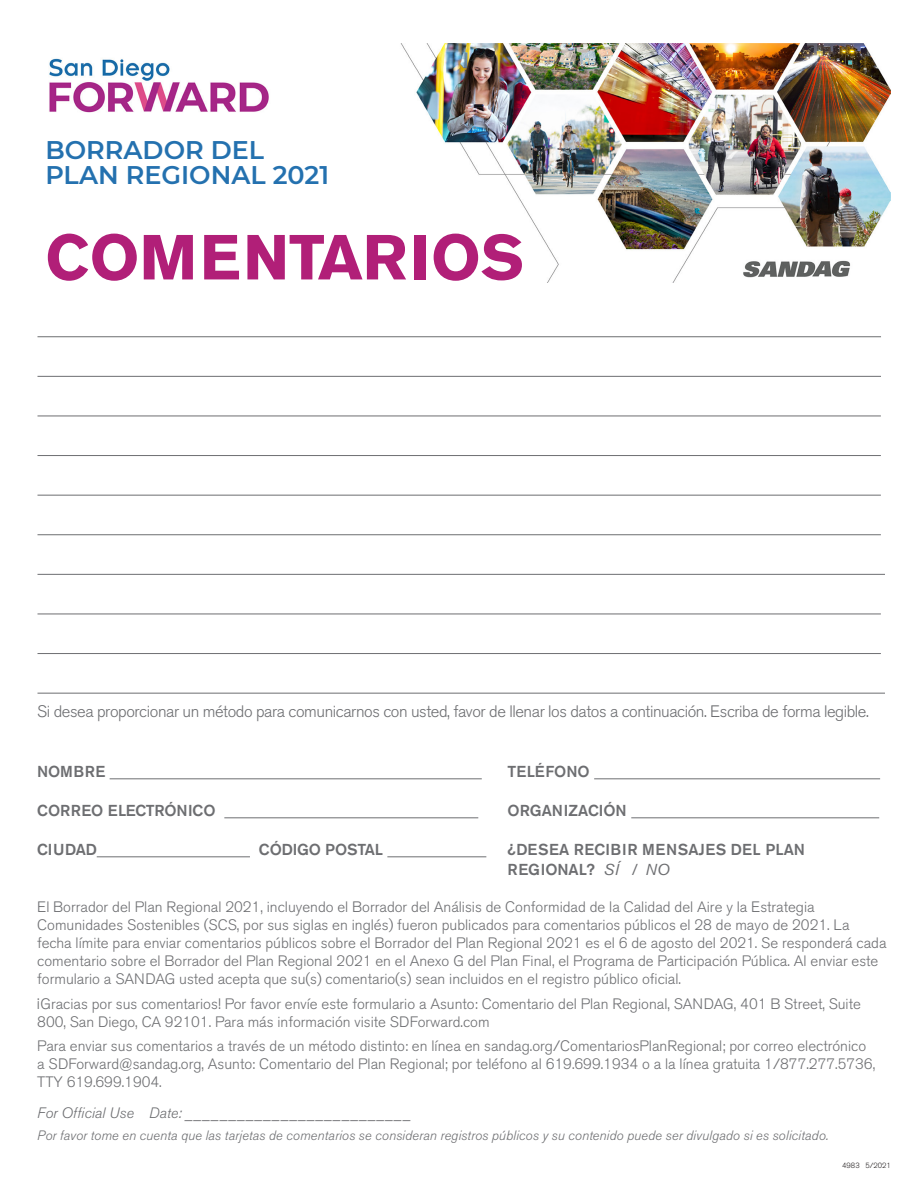
<style>
.page{position:relative;width:918px;height:1188px;background:#fff}
.page>*{position:absolute;margin:0;border:0;box-sizing:border-box;transform-origin:0 0}
.t1{font:700 63px "Akzidenz Grotesk BE";color:#b11f78}
.t2{font:600 25.5px/25.5px "Montserrat";color:#2471af}
.t3{font:300 16.5px "Akzidenz Grotesk BE";letter-spacing:-.025em;color:#6d6e71}
.t4{font:500 15.75px "Akzidenz Grotesk BE";color:#6d6e71}
.t5{font:500 15.75px/19.5px "Akzidenz Grotesk BE";letter-spacing:.02em;color:#6d6e71}
.t6{font:300 15px/18px "Akzidenz Grotesk BE";color:#6d6e71}
.t7{font:italic 300 15px "Akzidenz Grotesk BE";letter-spacing:.005em;color:#6d6e71}
.t8{font:italic 300 13.5px "Akzidenz Grotesk BE";letter-spacing:.01em;color:#6d6e71}
.t9{font:300 7.5px "Akzidenz Grotesk BE";color:#231f20}
.s1{font-weight:400;font-style:italic}
</style>
<div class="page">
<img style="left:49px;top:43px;width:842px;height:239px">
<svg style="left:49px;top:129px;width:498px;height:130px"></svg>
<hr style="left:38px;top:336px;width:843px;height:1px;background:#6d6e71">
<hr style="left:38px;top:376px;width:843px;height:1px;background:#6d6e71">
<hr style="left:38px;top:416px;width:843px;height:1px;background:#6d6e71">
<hr style="left:38px;top:455px;width:843px;height:1px;background:#6d6e71">
<hr style="left:38px;top:495px;width:843px;height:1px;background:#6d6e71">
<hr style="left:38px;top:534px;width:843px;height:1px;background:#6d6e71">
<hr style="left:38px;top:574px;width:847px;height:1px;background:#6d6e71">
<hr style="left:38px;top:614px;width:843px;height:1px;background:#6d6e71">
<hr style="left:38px;top:653px;width:843px;height:1px;background:#6d6e71">
<hr style="left:38px;top:693px;width:847px;height:1px;background:#6d6e71">
<hr style="left:110px;top:778px;width:372px;height:1px;background:#6d6e71">
<hr style="left:224px;top:817px;width:254px;height:1px;background:#6d6e71">
<hr style="left:97px;top:856px;width:153px;height:1px;background:#6d6e71">
<hr style="left:387px;top:856px;width:99px;height:1px;background:#6d6e71">
<hr style="left:594px;top:778px;width:286px;height:1px;background:#6d6e71">
<hr style="left:631px;top:817px;width:248px;height:1px;background:#6d6e71">
<p class="t2" style="left:45px;top:136px;width:285px">BORRADOR DEL<br>PLAN REGIONAL 2021</p>
<p class="t1" style="left:45px;top:221px;width:480px">COMENTARIOS</p>
<p class="t3" style="left:37px;top:702px;width:833px">Si desea proporcionar un método para comunicarnos con usted, favor de llenar los datos a continuación. Escriba de forma legible.</p>
<p class="t4" style="left:37px;top:762px;width:70px">NOMBRE</p>
<p class="t4" style="left:37px;top:801px;width:180px">CORREO ELECTRÓNICO</p>
<p class="t4" style="left:37px;top:840px;width:61px">CIUDAD</p>
<p class="t4" style="left:259px;top:840px;width:126px">CÓDIGO POSTAL</p>
<p class="t4" style="left:508px;top:762px;width:84px">TELÉFONO</p>
<p class="t4" style="left:508px;top:801px;width:121px">ORGANIZACIÓN</p>
<p class="t5" style="left:508px;top:840px;width:299px">¿DESEA RECIBIR MENSAJES DEL PLAN<br>REGIONAL? <span class="s1">SÍ / NO</span></p>
<p class="t6" style="left:37px;top:898px;width:851px">El Borrador del Plan Regional 2021, incluyendo el Borrador del Análisis de Conformidad de la Calidad del Aire y la Estrategia Comunidades Sostenibles (SCS, por sus siglas en inglés) fueron publicados para comentarios públicos el 28 de mayo de 2021. La fecha límite para enviar comentarios públicos sobre el Borrador del Plan Regional 2021 es el 6 de agosto del 2021. Se responderá cada comentario sobre el Borrador del Plan Regional 2021 en el Anexo G del Plan Final, el Programa de Participación Pública. Al enviar este formulario a SANDAG usted acepta que su(s) comentario(s) sean incluidos en el registro público oficial.</p>
<p class="t6" style="left:37px;top:995px;width:825px">¡Gracias por sus comentarios! Por favor envíe este formulario a Asunto: Comentario del Plan Regional, SANDAG, 401 B Street, Suite<br>800, San Diego, CA 92101. Para más información visite SDForward.com</p>
<p class="t6" style="left:37px;top:1038px;width:839px">Para enviar sus comentarios a través de un método distinto: en línea en sandag.org/ComentariosPlanRegional; por correo electrónico a SDForward@sandag.org, Asunto: Comentario del Plan Regional; por teléfono al 619.699.1934 o a la línea gratuita 1/877.277.5736,<br>TTY 619.699.1904.</p>
<p class="t7" style="left:37px;top:1105px;width:375px">For Official Use Date: __________________________</p>
<p class="t8" style="left:37px;top:1128px;width:793px">Por favor tome en cuenta que las tarjetas de comentarios se consideran registros públicos y su contenido puede ser divulgado si es solicitado.</p>
<p class="t9" style="left:842px;top:1161px;width:50px">4983 5/2021</p>
</div>
